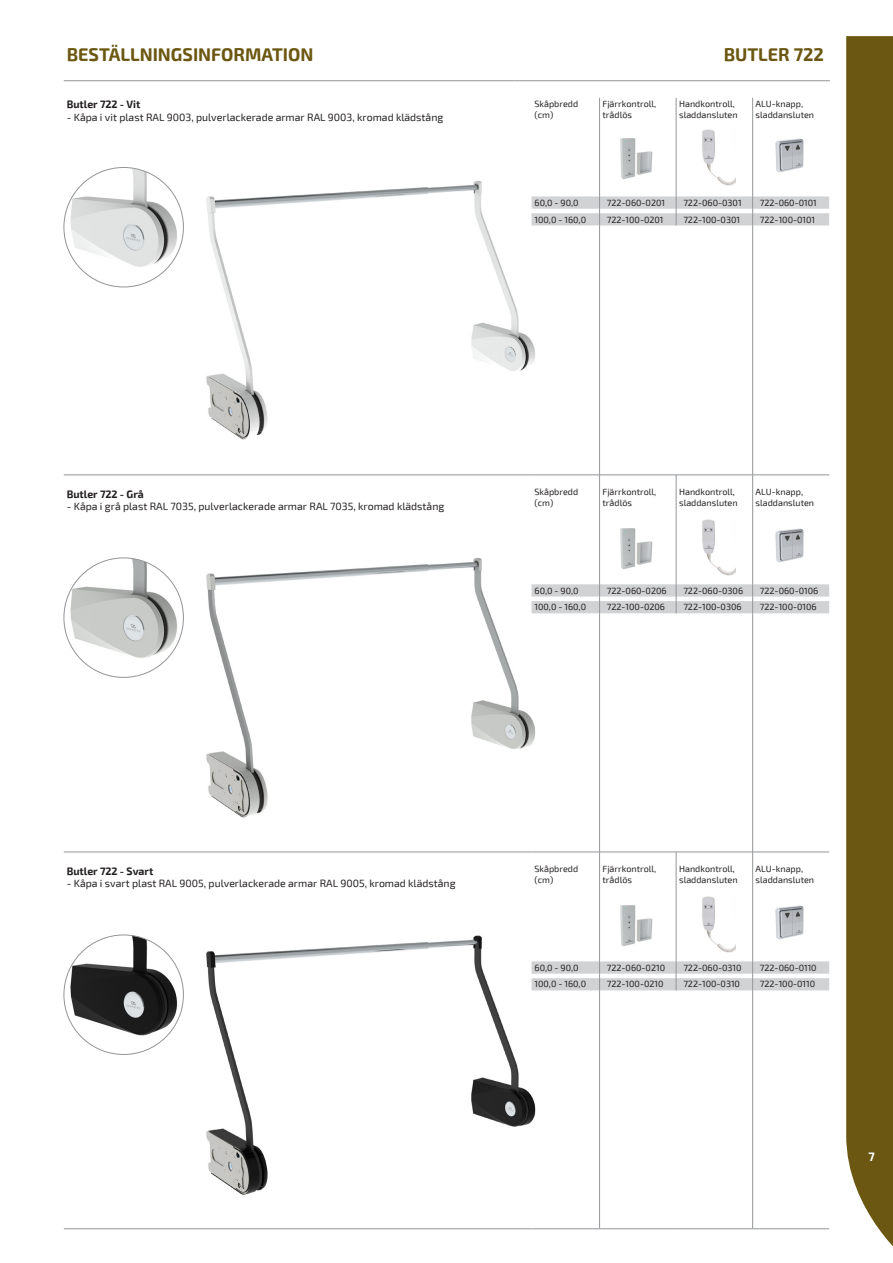
<style>
.page{position:relative;width:893px;height:1263px;background:#fff}
.page>*{position:absolute;margin:0;border:0;box-sizing:border-box;transform-origin:0 0}
.t1{font:700 18px "Exo 2";color:#6b5711}
.t2{font:700 12px "Exo 2";color:#fff}
.Text_6{font:10.5px "Exo 2";color:#231f20}
.Exo2_-_6{font:10.5px "Exo 2";color:#231f20}
.Exo2_-_8{font:700 10.5px "Exo 2";color:#231f20}
.Exo2_-_6-2{font:700 10.5px "Exo 2";color:#231f20}
.Exo2_-_6-3{font:9px/10.8px "Exo 2";color:#231f20}
</style>
<div class="page">
<img style="left:206px;top:180px;width:325px;height:260px">
<img style="left:206px;top:557px;width:325px;height:261px">
<img style="left:206px;top:935px;width:335px;height:260px">
<img style="left:64px;top:167px;width:119px;height:119px">
<img style="left:64px;top:558px;width:119px;height:118px">
<img style="left:64px;top:935px;width:119px;height:118px">
<img style="left:702px;top:129px;width:33px;height:57px">
<img style="left:620px;top:138px;width:33px;height:42px">
<img style="left:775px;top:138px;width:29px;height:34px">
<svg style="left:531px;top:196px;width:298px;height:794px"></svg>
<hr style="left:531px;top:475px;width:69px;height:1px;background:#939598">
<hr style="left:600px;top:475px;width:76px;height:1px;background:#939598">
<hr style="left:676px;top:475px;width:77px;height:1px;background:#939598">
<hr style="left:753px;top:475px;width:76px;height:1px;background:#939598">
<hr style="left:64px;top:1228px;width:467px;height:1px;background:#939598">
<hr style="left:531px;top:852px;width:69px;height:1px;background:#939598">
<hr style="left:600px;top:852px;width:76px;height:1px;background:#939598">
<hr style="left:676px;top:852px;width:77px;height:1px;background:#939598">
<hr style="left:753px;top:852px;width:76px;height:1px;background:#939598">
<hr style="left:531px;top:1228px;width:69px;height:1px;background:#939598">
<hr style="left:600px;top:1228px;width:76px;height:1px;background:#939598">
<hr style="left:676px;top:1228px;width:77px;height:1px;background:#939598">
<hr style="left:753px;top:1228px;width:76px;height:1px;background:#939598">
<hr style="left:599px;top:98px;width:1px;height:98px;background:#939598">
<hr style="left:676px;top:98px;width:1px;height:98px;background:#939598">
<hr style="left:752px;top:98px;width:1px;height:98px;background:#939598">
<svg style="left:599px;top:196px;width:1px;height:29px"></svg>
<svg style="left:676px;top:196px;width:1px;height:29px"></svg>
<svg style="left:752px;top:196px;width:1px;height:29px"></svg>
<hr style="left:599px;top:475px;width:1px;height:109px;background:#939598">
<hr style="left:676px;top:475px;width:1px;height:109px;background:#939598">
<hr style="left:752px;top:475px;width:1px;height:109px;background:#939598">
<svg style="left:599px;top:584px;width:1px;height:29px"></svg>
<svg style="left:676px;top:584px;width:1px;height:29px"></svg>
<svg style="left:752px;top:584px;width:1px;height:29px"></svg>
<hr style="left:599px;top:852px;width:1px;height:109px;background:#939598">
<hr style="left:676px;top:852px;width:1px;height:109px;background:#939598">
<hr style="left:752px;top:852px;width:1px;height:109px;background:#939598">
<svg style="left:599px;top:961px;width:1px;height:29px"></svg>
<svg style="left:676px;top:961px;width:1px;height:29px"></svg>
<svg style="left:752px;top:961px;width:1px;height:29px"></svg>
<hr style="left:599px;top:990px;width:1px;height:238px;background:#939598">
<hr style="left:752px;top:990px;width:1px;height:238px;background:#939598">
<hr style="left:64px;top:852px;width:467px;height:1px;background:#939598">
<hr style="left:64px;top:475px;width:467px;height:1px;background:#939598">
<hr style="left:599px;top:613px;width:1px;height:239px;background:#939598">
<hr style="left:752px;top:613px;width:1px;height:239px;background:#939598">
<hr style="left:599px;top:225px;width:1px;height:250px;background:#939598">
<hr style="left:752px;top:225px;width:1px;height:250px;background:#939598">
<hr style="left:64px;top:80px;width:450px;height:1px;background:#939598">
<hr style="left:514px;top:80px;width:316px;height:1px;background:#939598">
<div style="left:846px;top:36px;width:47px;height:1211px;background:#6b5711"></div>
<p class="t1" style="left:67px;top:44px;width:248px">BESTÄLLNINGSINFORMATION</p>
<p class="t1" style="left:724px;top:44px;width:102px">BUTLER 722</p>
<p class="Exo2_-_6-2" style="left:67px;top:98px;width:75px">Butler 722 - Vit</p>
<p class="Exo2_-_6" style="left:67px;top:111px;width:378px">- Kåpa i vit plast RAL 9003, pulverlackerade armar RAL 9003, kromad klädstång</p>
<p class="Exo2_-_6-3" style="left:534px;top:99px;width:45px">Skåpbredd (cm)</p>
<p class="Exo2_-_6-3" style="left:603px;top:99px;width:55px">Fjärrkontroll, trådlös</p>
<p class="Exo2_-_6-3" style="left:679px;top:99px;width:60px">Handkontroll, sladdansluten</p>
<p class="Exo2_-_6-3" style="left:756px;top:99px;width:60px">ALU-knapp, sladdansluten</p>
<p class="Exo2_-_6-3" style="left:534px;top:197px;width:46px">60,0 - 90,0</p>
<p class="Exo2_-_6-3" style="left:607px;top:197px;width:60px">722-060-0201</p>
<p class="Exo2_-_6-3" style="left:683px;top:197px;width:60px">722-060-0301</p>
<p class="Exo2_-_6-3" style="left:760px;top:197px;width:58px">722-060-0101</p>
<p class="Exo2_-_6-3" style="left:534px;top:214px;width:53px">100,0 - 160,0</p>
<p class="Exo2_-_6-3" style="left:607px;top:214px;width:58px">722-100-0201</p>
<p class="Exo2_-_6-3" style="left:683px;top:214px;width:58px">722-100-0301</p>
<p class="Exo2_-_6-3" style="left:760px;top:214px;width:57px">722-100-0101</p>
<p class="Exo2_-_8" style="left:67px;top:488px;width:79px">Butler 722 - Grå</p>
<p class="Text_6" style="left:67px;top:501px;width:379px">- Kåpa i grå plast RAL 7035, pulverlackerade armar RAL 7035, kromad klädstång</p>
<p class="Exo2_-_6-3" style="left:534px;top:487px;width:45px">Skåpbredd (cm)</p>
<p class="Exo2_-_6-3" style="left:603px;top:487px;width:55px">Fjärrkontroll, trådlös</p>
<p class="Exo2_-_6-3" style="left:679px;top:487px;width:60px">Handkontroll, sladdansluten</p>
<p class="Exo2_-_6-3" style="left:756px;top:487px;width:60px">ALU-knapp, sladdansluten</p>
<p class="Exo2_-_6-3" style="left:534px;top:585px;width:46px">60,0 - 90,0</p>
<p class="Exo2_-_6-3" style="left:607px;top:585px;width:61px">722-060-0206</p>
<p class="Exo2_-_6-3" style="left:683px;top:585px;width:61px">722-060-0306</p>
<p class="Exo2_-_6-3" style="left:760px;top:585px;width:60px">722-060-0106</p>
<p class="Exo2_-_6-3" style="left:534px;top:602px;width:53px">100,0 - 160,0</p>
<p class="Exo2_-_6-3" style="left:607px;top:602px;width:60px">722-100-0206</p>
<p class="Exo2_-_6-3" style="left:683px;top:602px;width:60px">722-100-0306</p>
<p class="Exo2_-_6-3" style="left:760px;top:602px;width:58px">722-100-0106</p>
<p class="Exo2_-_8" style="left:67px;top:865px;width:88px">Butler 722 - Svart</p>
<p class="Text_6" style="left:67px;top:878px;width:390px">- Kåpa i svart plast RAL 9005, pulverlackerade armar RAL 9005, kromad klädstång</p>
<p class="Exo2_-_6-3" style="left:534px;top:864px;width:45px">Skåpbredd (cm)</p>
<p class="Exo2_-_6-3" style="left:603px;top:864px;width:55px">Fjärrkontroll, trådlös</p>
<p class="Exo2_-_6-3" style="left:679px;top:864px;width:60px">Handkontroll, sladdansluten</p>
<p class="Exo2_-_6-3" style="left:756px;top:864px;width:60px">ALU-knapp, sladdansluten</p>
<p class="Exo2_-_6-3" style="left:534px;top:962px;width:46px">60,0 - 90,0</p>
<p class="Exo2_-_6-3" style="left:607px;top:962px;width:60px">722-060-0210</p>
<p class="Exo2_-_6-3" style="left:683px;top:962px;width:60px">722-060-0310</p>
<p class="Exo2_-_6-3" style="left:760px;top:962px;width:58px">722-060-0110</p>
<p class="Exo2_-_6-3" style="left:534px;top:979px;width:53px">100,0 - 160,0</p>
<p class="Exo2_-_6-3" style="left:607px;top:979px;width:58px">722-100-0210</p>
<p class="Exo2_-_6-3" style="left:683px;top:979px;width:58px">722-100-0310</p>
<p class="Exo2_-_6-3" style="left:760px;top:979px;width:57px">722-100-0110</p>
<h2 class="t2" style="left:868px;top:1149px;width:8px">7</h2>
</div>
